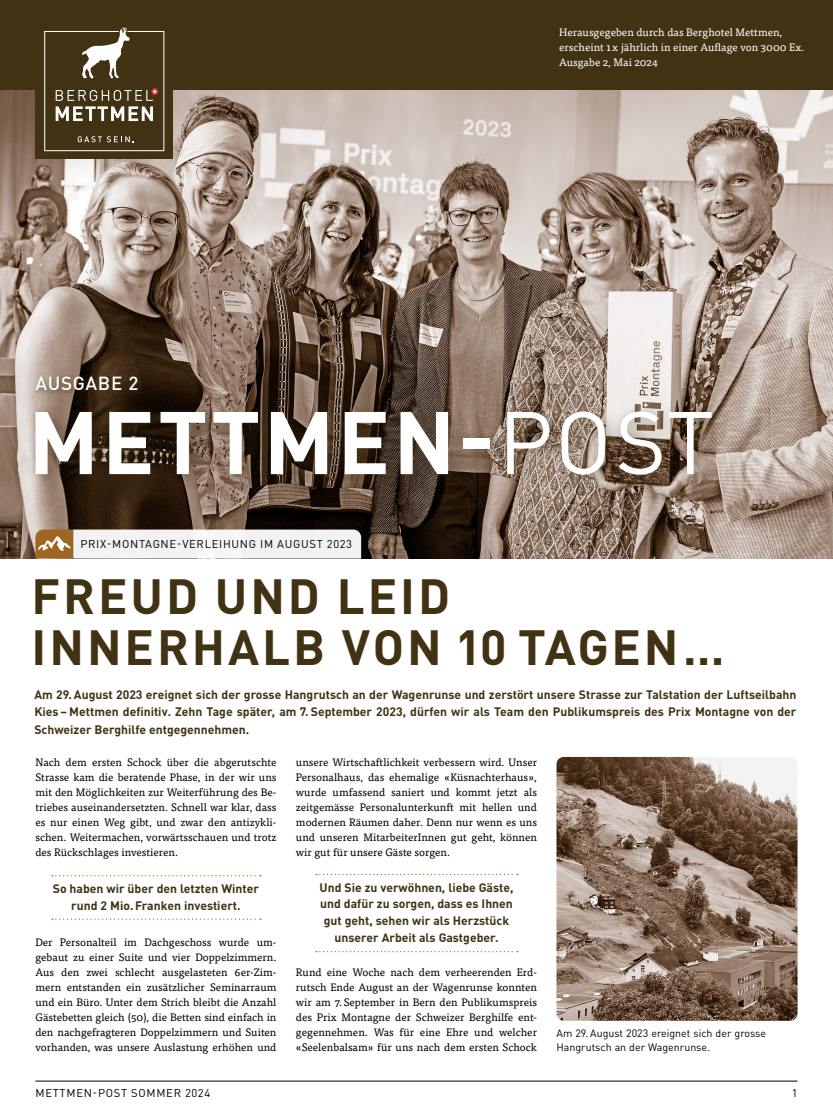
<style>
.page{position:relative;width:833px;height:1117px;background:#fff}
.page>*{position:absolute;margin:0;border:0;box-sizing:border-box;transform-origin:0 0}
.t1{font:700 87.25px "DINOT";letter-spacing:.035em;color:#fff}
.t2{font:700 48.75px/51.2px "DINOT";letter-spacing:.06em;color:#413214}
.t3{font:500 18.75px "DINOT";letter-spacing:.035em;color:#fff}
.t4{font:700 12.25px/16.9px "DINOT";color:#413214;text-align:center}
.t5{font:11.25px "DINOT";letter-spacing:.06em;color:#000}
.t6{font:10.75px/15px "Tisa OT";color:#000;text-align:justify}
.t7{font:10.75px/15px "Tisa OT";color:#fff}
.t8{font:10.62px/13.8px "DINOT";color:#000}
.s1{font-weight:400}
</style>
<div class="page">
<div style="left:0;top:0;width:833px;height:558px;background:#413214"></div>
<img style="left:0;top:90px;width:833px;height:468px">
<div style="left:27px;top:403px;width:706px;height:93px;background:#413214;opacity:.4"></div>
<div style="left:27px;top:403px;width:692px;height:79px;background:#413214;opacity:.2"></div>
<div style="left:35px;top:0;width:138px;height:158px;background:#413214"></div>
<svg style="left:44px;top:28px;width:120px;height:123px"></svg>
<svg style="left:52px;top:875px;width:209px;height:1px"></svg>
<svg style="left:52px;top:918px;width:209px;height:1px"></svg>
<svg style="left:316px;top:873px;width:202px;height:1px"></svg>
<svg style="left:316px;top:951px;width:202px;height:1px"></svg>
<div style="left:34px;top:375px;width:109px;height:21px;background:#413214;opacity:.4"></div>
<div style="left:32px;top:372px;width:110px;height:23px;background:#413214;opacity:.25"></div>
<hr style="left:35px;top:1080px;width:762px;height:1px;background:#000">
<svg style="left:35px;top:529px;width:326px;height:29px;background:#e7e1da"></svg>
<img style="left:556px;top:756px;width:241px;height:264px">
<h3 class="t3" style="left:36px;top:370px;width:104px">AUSGABE 2</h3>
<p class="t7" style="left:559px;top:25px;width:247px">Herausgegeben durch das Berghotel Mettmen, erscheint 1x jährlich in einer Auflage von 3000 Ex.<br>Ausgabe 2, Mai 2024</p>
<h1 class="t1" style="left:28px;top:383px;width:687px">METTMEN-<span class="s1">POST</span></h1>
<p class="t5" style="left:80px;top:536px;width:273px">PRIX-MONTAGNE-VERLEIHUNG IM AUGUST 2023</p>
<h2 class="t2" style="left:32px;top:568px;width:694px">FREUD UND LEID<br>INNERHALB VON 10 TAGEN…</h2>
<p class="t4" style="left:34px;top:684px;width:763px;line-height:17.5px;text-align:justify">Am 29. August 2023 ereignet sich der grosse Hangrutsch an der Wagenrunse und zerstört unsere Strasse zur Talstation der Luftseilbahn Kies – Mettmen definitiv. Zehn Tage später, am 7. September 2023, dürfen wir als Team den Publikumspreis des Prix Montagne von der Schweizer Berghilfe entgegennehmen.</p>
<p class="t6" style="left:296px;top:754px;width:242px">unsere Wirtschaftlichkeit verbessern wird. Unser Personalhaus, das ehemalige «Küsnachterhaus», wurde umfassend saniert und kommt jetzt als zeitgemässe Personalunterkunft mit hellen und modernen Räumen daher. Denn nur wenn es uns und unseren MitarbeiterInnen gut geht, können wir gut für unsere Gäste sorgen.</p>
<p class="t4" style="left:319px;top:877px;width:195px">Und Sie zu verwöhnen, liebe Gäste, und dafür zu sorgen, dass es Ihnen gut geht, sehen wir als Herzstück unserer Arbeit als Gastgeber.</p>
<p class="t6" style="left:296px;top:964px;width:242px">Rund eine Woche nach dem verheerenden Erd&shy;rutsch Ende August an der Wagenrunse konnten wir am 7. September in Bern den Publikumspreis des Prix Montagne der Schweizer Berghilfe ent&shy;gegennehmen. Was für eine Ehre und welcher «Seelenbalsam» für uns nach dem ersten Schock</p>
<p class="t6" style="left:35px;top:754px;width:242px">Nach dem ersten Schock über die abgerutschte Strasse kam die beratende Phase, in der wir uns mit den Möglichkeiten zur Weiterführung des Be&shy;triebes auseinandersetzten. Schnell war klar, dass es nur einen Weg gibt, und zwar den antizykli&shy;schen. Weitermachen, vorwärtsschauen und trotz des Rückschlages investieren.</p>
<p class="t4" style="left:53px;top:879px;width:208px">So haben wir über den letzten Winter rund 2 Mio.Franken investiert.</p>
<p class="t6" style="left:35px;top:934px;width:242px">Der Personalteil im Dachgeschoss wurde um&shy;gebaut zu einer Suite und vier Doppelzimmern.<br>Aus den zwei schlecht ausgelasteten 6er-Zim&shy;mern entstanden ein zusätzlicher Seminarraum und ein Büro. Unter dem Strich bleibt die Anzahl Gästebetten gleich (50), die Betten sind einfach in den nachgefragteren Doppelzimmern und Suiten vorhanden, was unsere Auslastung erhöhen und</p>
<p class="t8" style="left:556px;top:1025px;width:211px">Am 29. August 2023 ereignet sich der grosse<br>Hangrutsch an der Wagenrunse.</p>
<p class="t5" style="left:35px;top:1085px;width:176px">METTMEN-POST SOMMER 2024</p>
<p class="t5" style="left:791px;top:1085px;width:7px">1</p>
</div>
